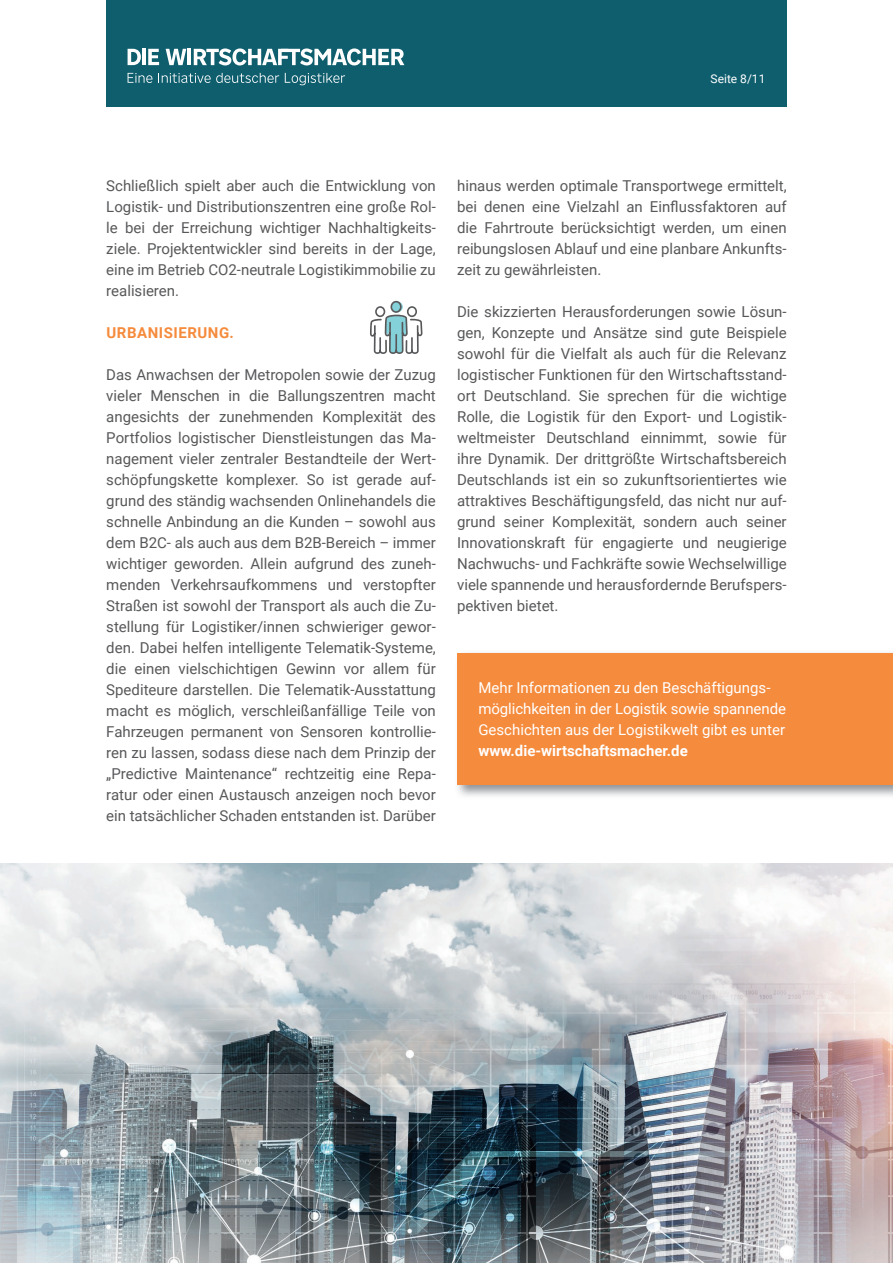
<style>
.page{position:relative;width:893px;height:1263px;background:#fff}
.page>*{position:absolute;margin:0;border:0;box-sizing:border-box;transform-origin:0 0}
.t1{font:15px/21px "Roboto";color:#57585a;text-align:justify}
.t2{font:15px/21px "Roboto";color:#fff}
.t3{font:700 15px "Roboto";color:#fff}
.t4{font:700 15px "Roboto";letter-spacing:.035em;color:#f58b3c}
.t5{font:12px "Roboto";color:#fff}
</style>
<div class="page">
<img style="left:0;top:863px;width:893px;height:400px">
<img style="left:457px;top:652px;width:436px;height:144px">
<div style="left:457px;top:653px;width:436px;height:131px;background:#f58b3c"></div>
<svg style="left:370px;top:301px;width:52px;height:53px"></svg>
<div style="left:106px;top:0;width:681px;height:106px;background:#0f5e6e"></div>
<svg style="left:166px;top:49px;width:20px;height:16px"></svg>
<hr style="left:188px;top:49px;width:3px;height:16px;background:#fff">
<svg style="left:194px;top:48px;width:210px;height:17px"></svg>
<svg style="left:128px;top:49px;width:13px;height:16px"></svg>
<hr style="left:142px;top:49px;width:4px;height:16px;background:#fff">
<svg style="left:148px;top:49px;width:11px;height:16px"></svg>
<svg style="left:128px;top:73px;width:24px;height:10px"></svg>
<svg style="left:161px;top:73px;width:118px;height:10px"></svg>
<svg style="left:285px;top:73px;width:60px;height:12px"></svg>
<p class="t5" style="left:711px;top:70px;width:56px">Seite 8/11</p>
<p class="t1" style="left:106px;top:175px;width:331px">Schließlich spielt aber auch die Entwicklung von Logistik- und Distributionszentren eine große Rol&shy;le bei der Erreichung wichtiger Nachhaltigkeits&shy;ziele. Projektentwickler sind bereits in der Lage, eine im Betrieb CO2-neutrale Logistikimmobilie zu realisieren.</p>
<p class="t4" style="left:107px;top:322px;width:129px">URBANISIERUNG.</p>
<p class="t1" style="left:106px;top:364px;width:331px">Das Anwachsen der Metropolen sowie der Zuzug vieler Menschen in die Ballungszentren macht angesichts der zunehmenden Komplexität des Portfolios logistischer Dienstleistungen das Ma&shy;nagement vieler zentraler Bestandteile der Wert&shy;schöpfungskette komplexer. So ist gerade auf&shy;grund des ständig wachsenden Onlinehandels die schnelle Anbindung an die Kunden – sowohl aus dem B2C- als auch aus dem B2B-Bereich – immer wichtiger geworden. Allein aufgrund des zuneh&shy;menden Verkehrsaufkommens und verstopfter Straßen ist sowohl der Transport als auch die Zu&shy;stellung für Logistiker/innen schwieriger gewor&shy;den. Dabei helfen intelligente Telematik-Systeme, die einen vielschichtigen Gewinn vor allem für Spediteure darstellen. Die Telematik-Ausstattung macht es möglich, verschleißanfällige Teile von Fahrzeugen permanent von Sensoren kontrollie&shy;ren zu lassen, sodass diese nach dem Prinzip der „Predictive Maintenance“ rechtzeitig eine Repa&shy;ratur oder einen Austausch anzeigen noch bevor ein tatsächlicher Schaden entstanden ist. Darüber</p>
<p class="t1" style="left:457px;top:175px;width:331px">hinaus werden optimale Transportwege ermittelt, bei denen eine Vielzahl an Einflussfaktoren auf die Fahrtroute berücksichtigt werden, um einen reibungslosen Ablauf und eine planbare Ankunfts&shy;zeit zu gewährleisten.</p>
<p class="t1" style="left:457px;top:301px;width:331px">Die skizzierten Herausforderungen sowie Lösun&shy;gen, Konzepte und Ansätze sind gute Beispiele sowohl für die Vielfalt als auch für die Relevanz logistischer Funktionen für den Wirtschaftsstand&shy;ort Deutschland. Sie sprechen für die wichtige Rolle, die Logistik für den Export- und Logistik&shy;weltmeister Deutschland einnimmt, sowie für ihre Dynamik. Der drittgrößte Wirtschaftsbereich Deutschlands ist ein so zukunftsorientiertes wie attraktives Beschäftigungsfeld, das nicht nur auf&shy;grund seiner Komplexität, sondern auch seiner Innovationskraft für engagierte und neugierige Nachwuchs- und Fachkräfte sowie Wechselwillige viele spannende und herausfordernde Berufspers&shy;pektiven bietet.</p>
<p class="t2" style="left:478px;top:676px;width:309px">Mehr Informationen zu den Beschäftigungs&shy;möglichkeiten in der Logistik sowie spannende<br>Geschichten aus der Logistikwelt gibt es unter</p>
<p class="t3" style="left:478px;top:740px;width:211px">www.die-wirtschaftsmacher.de</p>
</div>
